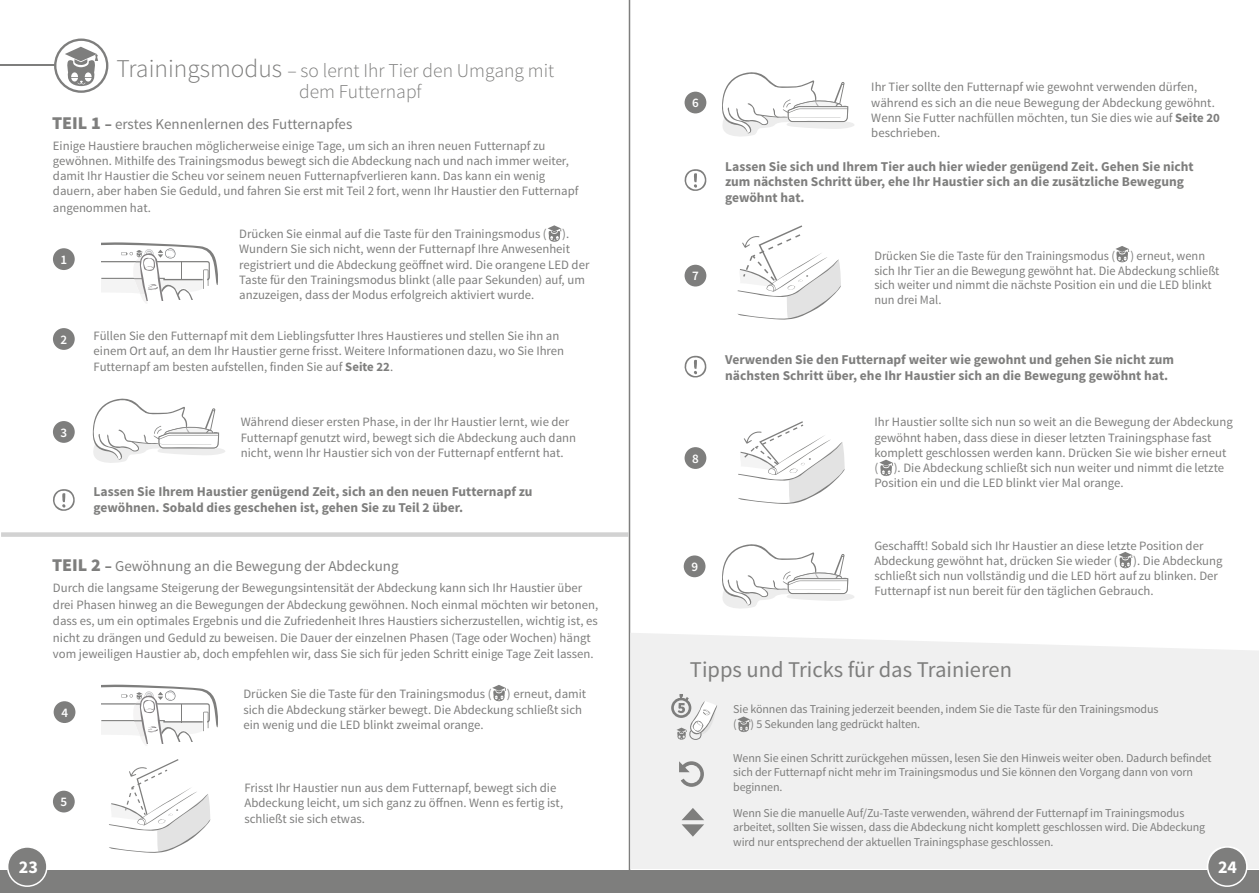
<style>
.page{position:relative;width:1259px;height:893px;background:#fff}
.page>*{position:absolute;margin:0;border:0;box-sizing:border-box;transform-origin:0 0}
.t1{font:22.5px "Source Sans Pro";color:#7e7e7d}
.t2{font:300 19.5px/21px "Source Sans Pro";color:#7e7e7d}
.t3{font:700 18px "Source Sans Pro";color:#fff}
.t4{font:15px "Source Sans Pro";color:#7e7e7d}
.t5{font:700 13.5px/15.6px "Source Sans Pro";color:#7e7e7d}
.t6{font:600 13.05px "Source Sans Pro";color:#fff}
.t7{font:12.75px/15.3px "Source Sans Pro";color:#7e7e7d}
.t8{font:12px/14.4px "Source Sans Pro";letter-spacing:-.01em;color:#7e7e7d}
.s1{font-size:25.5px}
.s2{font-weight:900;font-size:18px}
.s3{font-weight:900}
.s4{font-weight:700}
</style>
<div class="page">
<div style="left:0;top:870px;width:1259px;height:23px;background:#7e7e7d"></div>
<div style="left:8px;top:847px;width:39px;height:39px;background:#7e7e7d;border-radius:50%"></div>
<div style="left:7px;top:846px;width:41px;height:41px;border:2px solid #fff;border-radius:50%"></div>
<div style="left:1207px;top:847px;width:39px;height:39px;background:#7e7e7d;border-radius:50%"></div>
<div style="left:1206px;top:846px;width:41px;height:41px;border:2px solid #fff;border-radius:50%"></div>
<hr style="left:629px;top:0;width:1px;height:893px;background:#7e7e7d">
<div style="left:630px;top:633px;width:629px;height:236px;background:#f0f0f0"></div>
<svg style="left:684px;top:169px;width:23px;height:22px"></svg>
<svg style="left:684px;top:356px;width:23px;height:22px"></svg>
<svg style="left:671px;top:694px;width:46px;height:48px"></svg>
<div style="left:684px;top:265px;width:22px;height:22px;background:#7e7e7d;border-radius:50%"></div>
<div style="left:684px;top:447px;width:22px;height:22px;background:#7e7e7d;border-radius:50%"></div>
<div style="left:683px;top:555px;width:22px;height:22px;background:#7e7e7d;border-radius:50%"></div>
<div style="left:684px;top:92px;width:22px;height:21px;background:#7e7e7d;border-radius:50%"></div>
<svg style="left:679px;top:761px;width:25px;height:26px"></svg>
<svg style="left:722px;top:544px;width:132px;height:65px"></svg>
<svg style="left:722px;top:72px;width:132px;height:65px"></svg>
<svg style="left:737px;top:225px;width:104px;height:95px"></svg>
<svg style="left:738px;top:421px;width:107px;height:83px"></svg>
<svg style="left:1115px;top:246px;width:14px;height:16px"></svg>
<svg style="left:879px;top:460px;width:14px;height:16px"></svg>
<svg style="left:737px;top:716px;width:13px;height:16px"></svg>
<svg style="left:1119px;top:552px;width:13px;height:16px"></svg>
<hr style="left:0;top:64px;width:55px;height:2px;background:#7e7e7d">
<svg style="left:55px;top:40px;width:52px;height:52px"></svg>
<div style="left:54px;top:39px;width:54px;height:54px;border:2px solid #7e7e7d;border-radius:50%"></div>
<div style="left:53px;top:248px;width:22px;height:22px;background:#7e7e7d;border-radius:50%"></div>
<div style="left:53px;top:421px;width:22px;height:22px;background:#7e7e7d;border-radius:50%"></div>
<div style="left:53px;top:328px;width:22px;height:22px;background:#7e7e7d;border-radius:50%"></div>
<svg style="left:53px;top:489px;width:22px;height:22px"></svg>
<div style="left:54px;top:701px;width:21px;height:22px;background:#7e7e7d;border-radius:50%"></div>
<div style="left:53px;top:791px;width:22px;height:21px;background:#7e7e7d;border-radius:50%"></div>
<div style="left:1px;top:532px;width:628px;height:5px;background:#d2d2d2"></div>
<svg style="left:101px;top:242px;width:117px;height:61px"></svg>
<svg style="left:548px;top:225px;width:13px;height:17px"></svg>
<svg style="left:492px;top:685px;width:14px;height:16px"></svg>
<svg style="left:92px;top:398px;width:133px;height:65px"></svg>
<svg style="left:101px;top:684px;width:117px;height:62px"></svg>
<svg style="left:109px;top:759px;width:101px;height:94px"></svg>
<svg style="left:681px;top:808px;width:23px;height:29px"></svg>
<svg style="left:65px;top:47px;width:33px;height:39px"></svg>
<h2 class="t2" style="left:299px;top:60px;width:256px;text-indent:-183px"><span class="s1">Trainingsmodus</span> – so lernt Ihr Tier den Umgang mit dem Futternapf</h2>
<p class="t4" style="left:52px;top:115px;width:302px"><span class="s2">TEIL 1</span> <span class="s3">–</span> erstes Kennenlernen des Futternapfes</p>
<p class="t7" style="left:53px;top:139px;width:527px">Einige Haustiere brauchen möglicherweise einige Tage, um sich an ihren neuen Futternapf zu gewöhnen. Mithilfe des Trainingsmodus bewegt sich die Abdeckung nach und nach immer weiter, damit Ihr Haustier die Scheu vor seinem neuen Futternapfverlieren kann. Das kann ein wenig dauern, aber haben Sie Geduld, und fahren Sie erst mit Teil 2 fort, wenn Ihr Haustier den Futternapf</p>
<p class="t7" style="left:53px;top:200px;width:100px">angenommen hat.</p>
<p class="t6" style="left:61px;top:251px;width:8px">1</p>
<p class="t6" style="left:61px;top:331px;width:8px">2</p>
<p class="t6" style="left:61px;top:424px;width:8px">3</p>
<p class="t7" style="left:239px;top:226px;width:352px">Drücken Sie einmal auf die Taste für den Trainingsmodus ( ).<br>Wundern Sie sich nicht, wenn der Futternapf Ihre Anwesenheit registriert und die Abdeckung geöffnet wird. Die orangene LED der Taste für den Trainingsmodus blinkt (alle paar Sekunden) auf, um anzuzeigen, dass der Modus erfolgreich aktiviert wurde.</p>
<p class="t7" style="left:94px;top:328px;width:472px">Füllen Sie den Futternapf mit dem Lieblingsfutter Ihres Haustieres und stellen Sie ihn an einem Ort auf, an dem Ihr Haustier gerne frisst. Weitere Informationen dazu, wo Sie Ihren<br>Futternapf am besten aufstellen, finden Sie auf <span class="s4">Seite 22</span>.</p>
<p class="t7" style="left:241px;top:415px;width:337px">Während dieser ersten Phase, in der Ihr Haustier lernt, wie der<br>Futternapf genutzt wird, bewegt sich die Abdeckung auch dann nicht, wenn Ihr Haustier sich von der Futternapf entfernt hat.</p>
<p class="t5" style="left:94px;top:484px;width:440px;line-height:16.2px">Lassen Sie Ihrem Haustier genügend Zeit, sich an den neuen Futternapf zu gewöhnen. Sobald dies geschehen ist, gehen Sie zu Teil 2 über.</p>
<p class="t4" style="left:52px;top:556px;width:348px"><span class="s2">TEIL 2</span> <span class="s3">–</span> Gewöhnung an die Bewegung der Abdeckung</p>
<p class="t7" style="left:53px;top:580px;width:547px;line-height:16.5px">Durch die langsame Steigerung der Bewegungsintensität der Abdeckung kann sich Ihr Haustier über drei Phasen hinweg an die Bewegungen der Abdeckung gewöhnen. Noch einmal möchten wir betonen, dass es, um ein optimales Ergebnis und die Zufriedenheit Ihres Haustiers sicherzustellen, wichtig ist, es nicht zu drängen und Geduld zu beweisen. Die Dauer der einzelnen Phasen (Tage oder Wochen) hängt vom jeweiligen Haustier ab, doch empfehlen wir, dass Sie sich für jeden Schritt einige Tage Zeit lassen.</p>
<p class="t7" style="left:243px;top:687px;width:344px">Drücken Sie die Taste für den Trainingsmodus ( ) erneut, damit sich die Abdeckung stärker bewegt. Die Abdeckung schließt sich ein wenig und die LED blinkt zweimal orange.</p>
<p class="t6" style="left:61px;top:704px;width:8px">4</p>
<p class="t6" style="left:61px;top:794px;width:8px">5</p>
<p class="t7" style="left:244px;top:780px;width:320px">Frisst Ihr Haustier nun aus dem Futternapf, bewegt sich die<br>Abdeckung leicht, um sich ganz zu öffnen. Wenn es fertig ist, schließt sie sich etwas.</p>
<p class="t6" style="left:692px;top:95px;width:8px">6</p>
<p class="t6" style="left:692px;top:268px;width:8px">7</p>
<p class="t6" style="left:692px;top:450px;width:8px">8</p>
<p class="t6" style="left:691px;top:558px;width:8px">9</p>
<p class="t7" style="left:871px;top:80px;width:350px">Ihr Tier sollte den Futternapf wie gewohnt verwenden dürfen, während es sich an die neue Bewegung der Abdeckung gewöhnt.<br>Wenn Sie Futter nachfüllen möchten, tun Sie dies wie auf <span class="s4">Seite 20 </span>beschrieben.</p>
<p class="t5" style="left:725px;top:159px;width:470px">Lassen Sie sich und Ihrem Tier auch hier wieder genügend Zeit. Gehen Sie nicht zum nächsten Schritt über, ehe Ihr Haustier sich an die zusätzliche Bewegung gewöhnt hat.</p>
<p class="t7" style="left:874px;top:249px;width:346px;line-height:14.7px">Drücken Sie die Taste für den Trainingsmodus ( ) erneut, wenn sich Ihr Tier an die Bewegung gewöhnt hat. Die Abdeckung schließt sich weiter und nimmt die nächste Position ein und die LED blinkt nun drei Mal.</p>
<p class="t5" style="left:725px;top:352px;width:450px;line-height:16.2px">Verwenden Sie den Futternapf weiter wie gewohnt und gehen Sie nicht zum nächsten Schritt über, ehe Ihr Haustier sich an die Bewegung gewöhnt hat.</p>
<p class="t7" style="left:874px;top:415px;width:360px">Ihr Haustier sollte sich nun so weit an die Bewegung der Abdeckung gewöhnt haben, dass diese in dieser letzten Trainingsphase fast komplett geschlossen werden kann. Drücken Sie wie bisher erneut ( ). Die Abdeckung schließt sich nun weiter und nimmt die letzte Position ein und die LED blinkt vier Mal orange.</p>
<p class="t7" style="left:874px;top:538px;width:349px">Geschafft! Sobald sich Ihr Haustier an diese letzte Position der Abdeckung gewöhnt hat, drücken Sie wieder ( ). Die Abdeckung schließt sich nun vollständig und die LED hört auf zu blinken. Der Futternapf ist nun bereit für den täglichen Gebrauch.</p>
<h1 class="t1" style="left:690px;top:656px;width:324px">Tipps und Tricks für das Trainieren</h1>
<p class="t8" style="left:733px;top:702px;width:427px">Sie können das Training jederzeit beenden, indem Sie die Taste für den Trainingsmodus ( ) 5 Sekunden lang gedrückt halten.</p>
<p class="t8" style="left:733px;top:751px;width:480px">Wenn Sie einen Schritt zurückgehen müssen, lesen Sie den Hinweis weiter oben. Dadurch befindet sich der Futternapf nicht mehr im Trainingsmodus und Sie können den Vorgang dann von vorn beginnen.</p>
<p class="t8" style="left:733px;top:806px;width:473px">Wenn Sie die manuelle Auf/Zu-Taste verwenden, während der Futternapf im Trainingsmodus arbeitet, sollten Sie wissen, dass die Abdeckung nicht komplett geschlossen wird. Die Abdeckung wird nur entsprechend der aktuellen Trainingsphase geschlossen.</p>
<h3 class="t3" style="left:19px;top:856px;width:21px">23</h3>
<h3 class="t3" style="left:1218px;top:856px;width:21px">24</h3>
</div>
